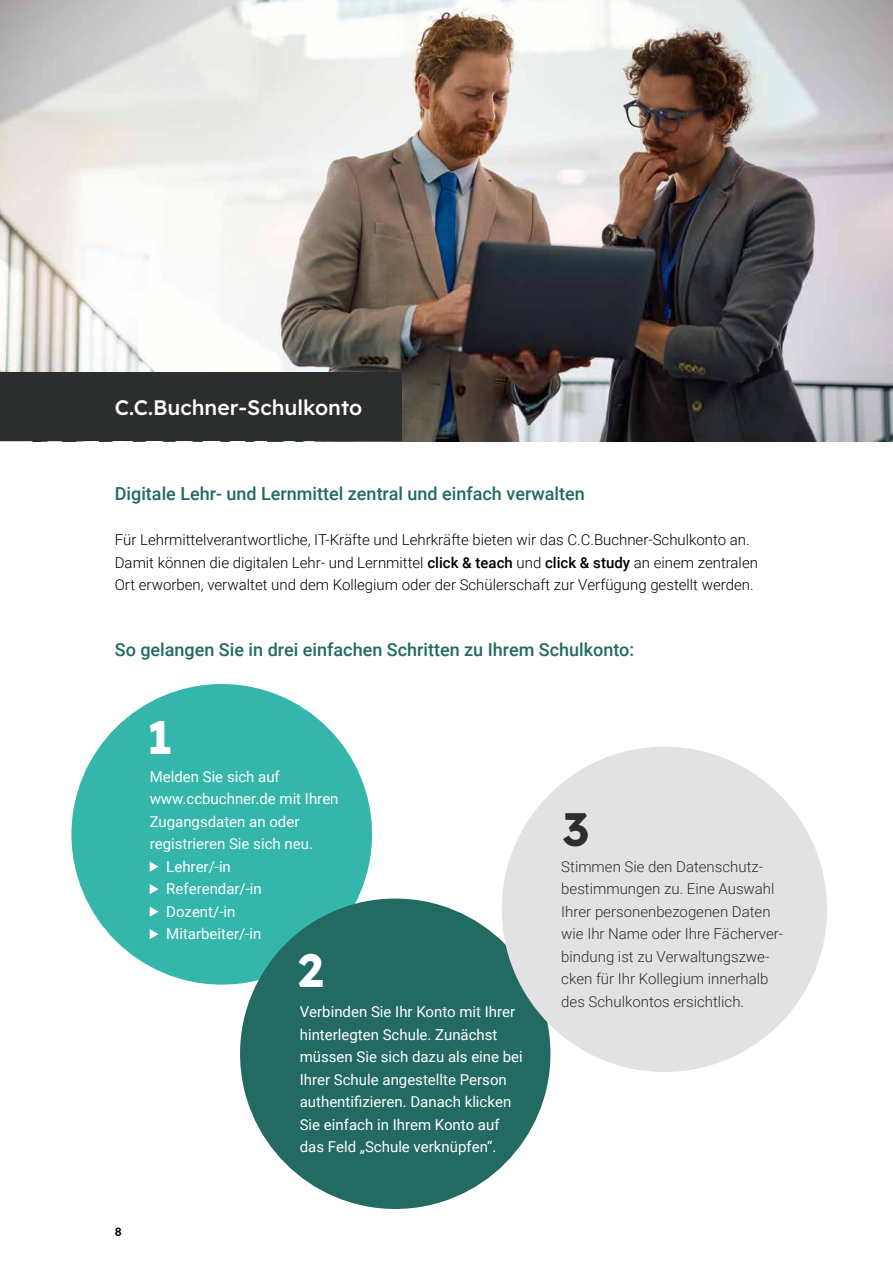
<style>
.page{position:relative;width:893px;height:1263px;background:#fff}
.page>*{position:absolute;margin:0;border:0;box-sizing:border-box;transform-origin:0 0}
.t1{font:700 46.5px "Lexend";color:#fff}
.t2{font:700 46.5px "Lexend";color:#2c2d2d}
.t3{font:500 21px "Lexend";color:#fff}
.t4{font:500 18px "Roboto";color:#236a63}
.t5{font:15px/22.5px "Roboto";color:#fff}
.t6{font:300 15px/22.5px "Roboto";color:#000}
.t7{font:300 15px/22.5px "Roboto";color:#2c2d2d}
.t8{font:500 12px "Lexend";color:#000}
.s1{font-weight:500}
</style>
<div class="page">
<div style="left:71px;top:684px;width:301px;height:301px;background:#35b6aa;border-radius:50%"></div>
<div style="left:240px;top:898px;width:310px;height:311px;background:#236a63;border-radius:50%"></div>
<div style="left:502px;top:747px;width:325px;height:325px;background:#e3e2e2;border-radius:50%"></div>
<img style="left:0;top:0;width:893px;height:441px">
<div style="left:0;top:373px;width:401px;height:68px;background:#2c2d2d"></div>
<svg style="left:150px;top:861px;width:9px;height:11px"></svg>
<svg style="left:150px;top:884px;width:9px;height:10px"></svg>
<svg style="left:150px;top:907px;width:9px;height:10px"></svg>
<svg style="left:150px;top:929px;width:9px;height:10px"></svg>
<div style="left:844px;top:310px;width:49px;height:63px;background:#cecad1"></div>
<h2 class="t3" style="left:115px;top:391px;width:249px">C.C.Buchner-Schulkonto</h2>
<p class="t4" style="left:115px;top:481px;width:472px">Digitale Lehr- und Lernmittel zentral und einfach verwalten</p>
<p class="t6" style="left:115px;top:528px;width:645px">Für Lehrmittelverantwortliche, IT-Kräfte und Lehrkräfte bieten wir das C.C.Buchner-Schulkonto an.<br>Damit können die digitalen Lehr- und Lernmittel <span class="s1">click &amp; teach</span> und <span class="s1">click &amp; study</span> an einem zentralen<br>Ort erworben, verwaltet und dem Kollegium oder der Schülerschaft zur Verfügung gestellt werden.</p>
<p class="t4" style="left:115px;top:636px;width:521px">So gelangen Sie in drei einfachen Schritten zu Ihrem Schulkonto:</p>
<h1 class="t1" style="left:147px;top:701px;width:28px">1</h1>
<p class="t5" style="left:150px;top:765px;width:132px">Melden Sie sich auf</p>
<p class="t5" style="left:150px;top:787px;width:190px">www.ccbuchner.de mit Ihren</p>
<p class="t5" style="left:150px;top:810px;width:151px">Zugangsdaten an oder</p>
<p class="t5" style="left:150px;top:832px;width:165px">registrieren Sie sich neu.</p>
<p class="t5" style="left:166px;top:855px;width:66px">Lehrer/-in</p>
<p class="t5" style="left:166px;top:877px;width:97px">Referendar/-in</p>
<p class="t5" style="left:166px;top:900px;width:71px">Dozent/-in</p>
<p class="t5" style="left:166px;top:922px;width:97px">Mitarbeiter/-in</p>
<h1 class="t1" style="left:298px;top:933px;width:27px">2</h1>
<p class="t5" style="left:300px;top:1000px;width:225px">Verbinden Sie Ihr Konto mit Ihrer hinterlegten Schule. Zunächst müssen Sie sich dazu als eine bei<br>Ihrer Schule angestellte Person authentifizieren. Danach klicken<br>Sie einfach in Ihrem Konto auf das Feld „Schule verknüpfen“.</p>
<p class="t8" style="left:115px;top:1222px;width:9px">8</p>
<h1 class="t2" style="left:562px;top:792px;width:29px">3</h1>
<p class="t7" style="left:561px;top:854px;width:223px">Stimmen Sie den Datenschutz&shy;bestimmungen zu. Eine Auswahl<br>Ihrer personenbezogenen Daten wie Ihr Name oder Ihre Fächerver&shy;bindung ist zu Verwaltungszwe&shy;cken für Ihr Kollegium innerhalb des Schulkontos ersichtlich.</p>
</div>
